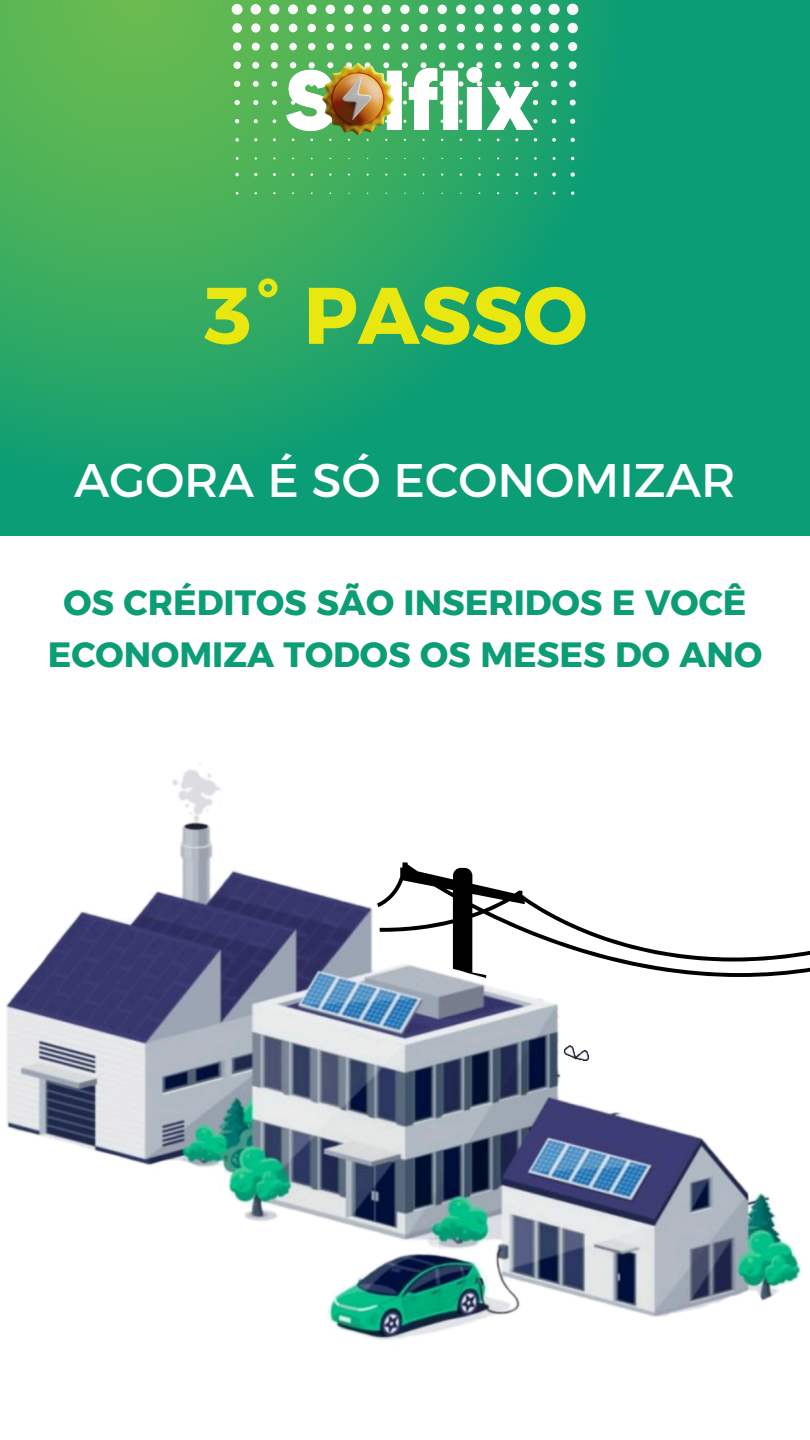
<style>
.page{position:relative;width:810px;height:1440px;background:#fff}
.page>*{position:absolute;margin:0;border:0;box-sizing:border-box;transform-origin:0 0}
.t1{font:80px "Kief Montaser Bold";color:#e8e810}
.t2{font:48px "Kief Montaser Regular";color:#fff}
.t3{font:35px/52.5px "Kief Montaser Bold";color:#0b9d76;text-align:center}
</style>
<div class="page">
<div style="left:0;top:0;width:810px;height:535px;background:#0b9d76"></div>
<svg style="left:0;top:0;width:589px;height:451px"></svg>
<svg style="left:226px;top:0;width:358px;height:195px;background:#4db46f"></svg>
<img style="left:235px;top:47px;width:350px;height:105px">
<img style="left:6px;top:763px;width:804px;height:577px">
<img style="left:530px;top:944px;width:109px;height:117px">
<p class="t1" style="left:203px;top:266px;width:385px">3° PASSO</p>
<p class="t2" style="left:74px;top:451px;width:663px">AGORA É SÓ ECONOMIZAR</p>
<p class="t3" style="left:48px;top:576px;width:716px">OS CRÉDITOS SÃO INSERIDOS E VOCÊ<br>ECONOMIZA TODOS OS MESES DO ANO</p>
</div>
